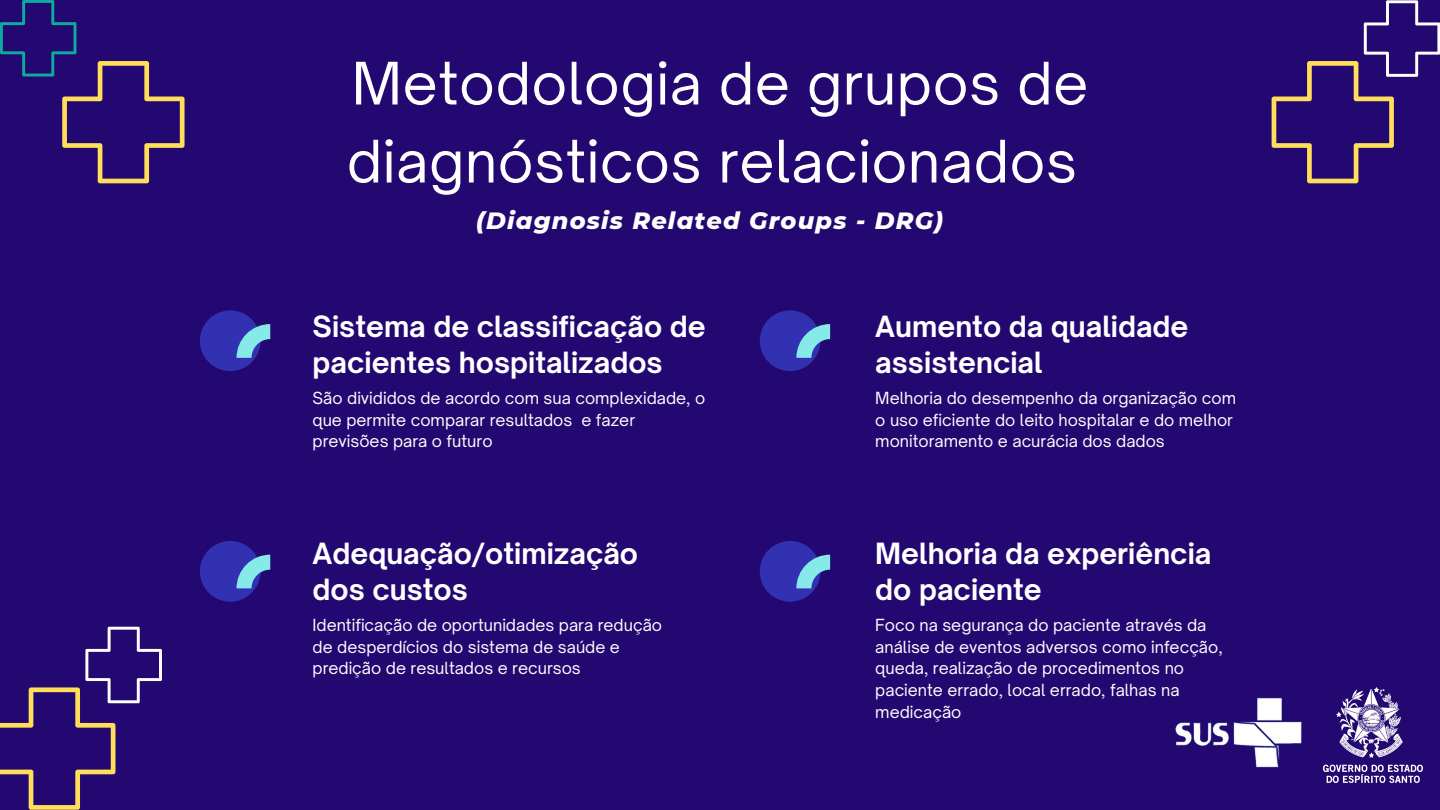
<style>
.page{position:relative;width:1440px;height:810px;background:#230871}
.page>*{position:absolute;margin:0;border:0;box-sizing:border-box;transform-origin:0 0}
.t1{font:56px/78px "Open Sauce One";letter-spacing:.01em;color:#fff}
.t2{font:700 28px/36px "Open Sauce One";color:#fff}
.t3{font:italic 800 24px "Montserrat";letter-spacing:.05em;color:#fff}
.t4{font:16px/21.8px "Open Sauce One";color:#fff}
</style>
<div class="page">
<div style="left:200px;top:310px;width:61px;height:61px;background:#3231b1;border-radius:50%"></div>
<svg style="left:237px;top:324px;width:33px;height:34px"></svg>
<div style="left:200px;top:541px;width:61px;height:61px;background:#3231b1;border-radius:50%"></div>
<svg style="left:237px;top:555px;width:33px;height:33px"></svg>
<div style="left:760px;top:310px;width:60px;height:61px;background:#3231b1;border-radius:50%"></div>
<svg style="left:796px;top:324px;width:34px;height:34px"></svg>
<div style="left:760px;top:541px;width:60px;height:61px;background:#3231b1;border-radius:50%"></div>
<svg style="left:796px;top:555px;width:34px;height:33px"></svg>
<svg style="left:0;top:0;width:185px;height:183px"></svg>
<svg style="left:0;top:627px;width:162px;height:183px"></svg>
<img style="left:1175px;top:697px;width:127px;height:71px">
<img style="left:1323px;top:688px;width:99px;height:94px">
<svg style="left:1272px;top:0;width:168px;height:183px"></svg>
<p class="t1" style="left:347px;top:44px;width:743px">Metodologia de grupos de diagnósticos relacionados</p>
<p class="t3" style="left:476px;top:206px;width:469px">(Diagnosis Related Groups - DRG)</p>
<p class="t2" style="left:313px;top:309px;width:395px">Sistema de classificação de pacientes hospitalizados</p>
<p class="t4" style="left:313px;top:387px;width:394px">São divididos de acordo com sua complexidade, o que permite comparar resultados e fazer previsões para o futuro</p>
<p class="t2" style="left:313px;top:536px;width:327px">Adequação/otimização dos custos</p>
<p class="t4" style="left:313px;top:614px;width:351px">Identificação de oportunidades para redução de desperdícios do sistema de saúde e predição de resultados e recursos</p>
<p class="t2" style="left:875px;top:309px;width:315px">Aumento da qualidade assistencial</p>
<p class="t4" style="left:875px;top:387px;width:362px">Melhoria do desempenho da organização com o uso eficiente do leito hospitalar e do melhor monitoramento e acurácia dos dados</p>
<p class="t2" style="left:875px;top:536px;width:338px">Melhoria da experiência do paciente</p>
<p class="t4" style="left:875px;top:614px;width:349px">Foco na segurança do paciente através da análise de eventos adversos como infecção, queda, realização de procedimentos no paciente errado, local errado, falhas na medicação</p>
</div>
